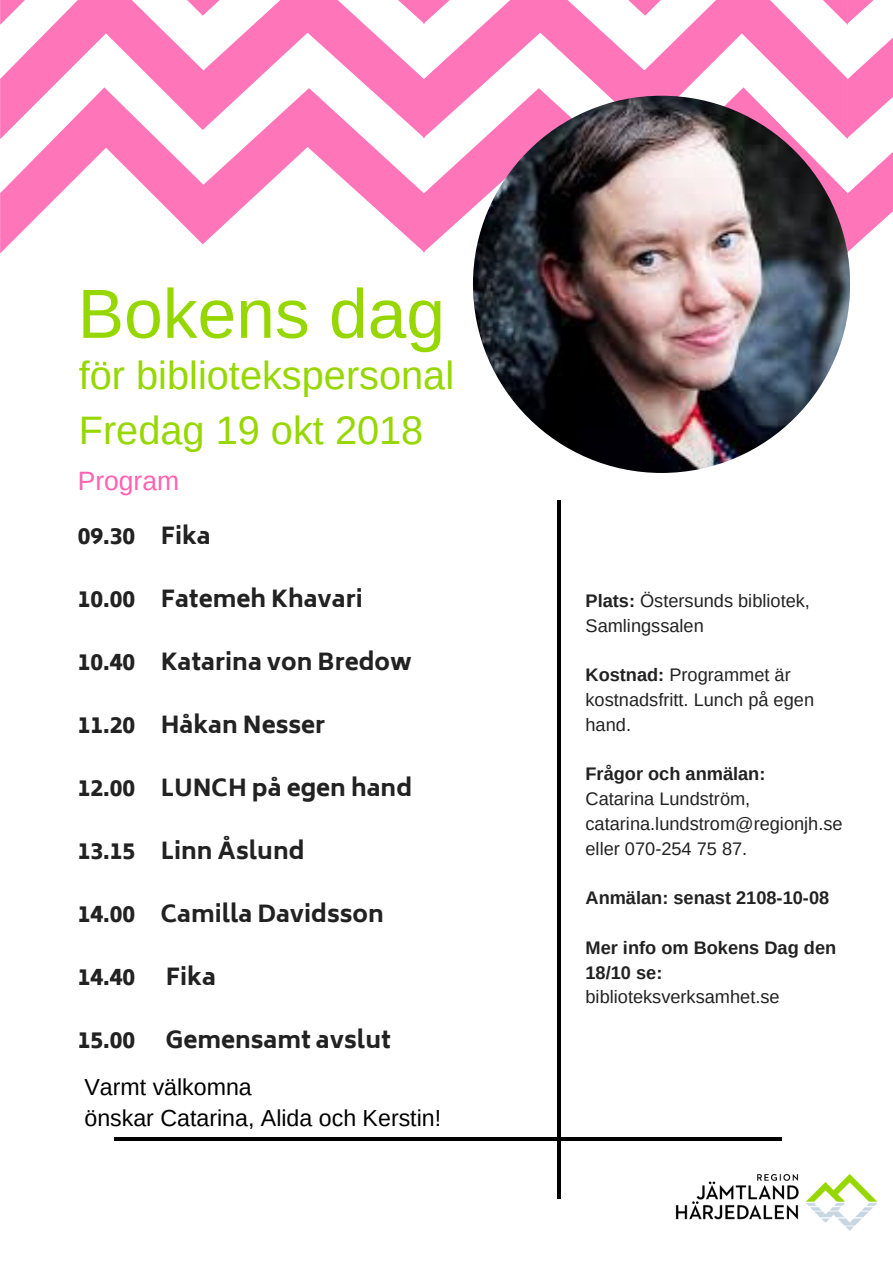
<style>
.page{position:relative;width:893px;height:1263px;background:#fff}
.page>*{position:absolute;margin:0;border:0;box-sizing:border-box;transform-origin:0 0}
.t1{font:69.6px "Arimo";color:#97d700}
.t2{font:39.75px/55.2px "Arimo";color:#97d700}
.t3{font:26.55px "Arimo";color:#ff63b1}
.t4{font:800 23.25px "Biryani";color:#222}
.t5{font:23.25px/31.5px "Arimo";color:#000}
.t6{font:18.15px/24.8px "Arimo";color:#222}
.t7{font:700 18.15px/24.8px "Arimo";color:#222}
.s1{font-weight:700}
</style>
<div class="page">
<svg style="left:425px;top:0;width:468px;height:252px"></svg>
<svg style="left:0;top:139px;width:425px;height:113px"></svg>
<svg style="left:0;top:0;width:425px;height:139px"></svg>
<hr style="left:557px;top:501px;width:3px;height:698px;background:#000">
<img style="left:675px;top:1173px;width:203px;height:58px">
<hr style="left:114px;top:1137px;width:668px;height:4px;background:#000">
<img style="left:473px;top:96px;width:377px;height:377px;border-radius:50%">
<h1 class="t1" style="left:78px;top:275px;width:369px">Bokens dag</h1>
<h2 class="t2" style="left:79px;top:347px;width:377px">för bibliotekspersonal<br>Fredag 19 okt 2018</h2>
<h3 class="t3" style="left:78px;top:466px;width:103px">Program</h3>
<p class="t4" style="left:78px;top:522px;width:135px">09.30 Fika</p>
<p class="t4" style="left:78px;top:585px;width:287px">10.00 Fatemeh Khavari</p>
<p class="t4" style="left:78px;top:648px;width:336px">10.40 Katarina von Bredow</p>
<p class="t4" style="left:78px;top:711px;width:249px">11.20 Håkan Nesser</p>
<p class="t4" style="left:78px;top:774px;width:336px">12.00 LUNCH på egen hand</p>
<p class="t4" style="left:78px;top:837px;width:228px">13.15 Linn Åslund</p>
<p class="t4" style="left:78px;top:901px;width:308px">14.00 Camilla Davidsson</p>
<p class="t4" style="left:78px;top:964px;width:59px">14.40</p>
<p class="t4" style="left:166px;top:964px;width:52px">Fika</p>
<p class="t4" style="left:78px;top:1027px;width:59px">15.00</p>
<p class="t4" style="left:166px;top:1027px;width:227px">Gemensamt avslut</p>
<p class="t5" style="left:84px;top:1071px;width:358px">Varmt välkomna<br>önskar Catarina, Alida och Kerstin!</p>
<p class="t6" style="left:585px;top:588px;width:226px"><span class="s1">Plats:</span> Östersunds bibliotek,<br>Samlingssalen</p>
<p class="t6" style="left:585px;top:663px;width:230px"><span class="s1">Kostnad:</span> Programmet är kostnadsfritt. Lunch på egen hand.</p>
<p class="t7" style="left:585px;top:762px;width:181px">Frågor och anmälan:</p>
<p class="t6" style="left:585px;top:786px;width:259px">Catarina Lundström, catarina.lundstrom@regionjh.se eller 070-254 75 87.</p>
<p class="t7" style="left:585px;top:885px;width:245px">Anmälan: senast 2108-10-08</p>
<p class="t7" style="left:585px;top:935px;width:252px">Mer info om Bokens Dag den<br>18/10 se:</p>
<p class="t6" style="left:585px;top:985px;width:196px">biblioteksverksamhet.se</p>
</div>
